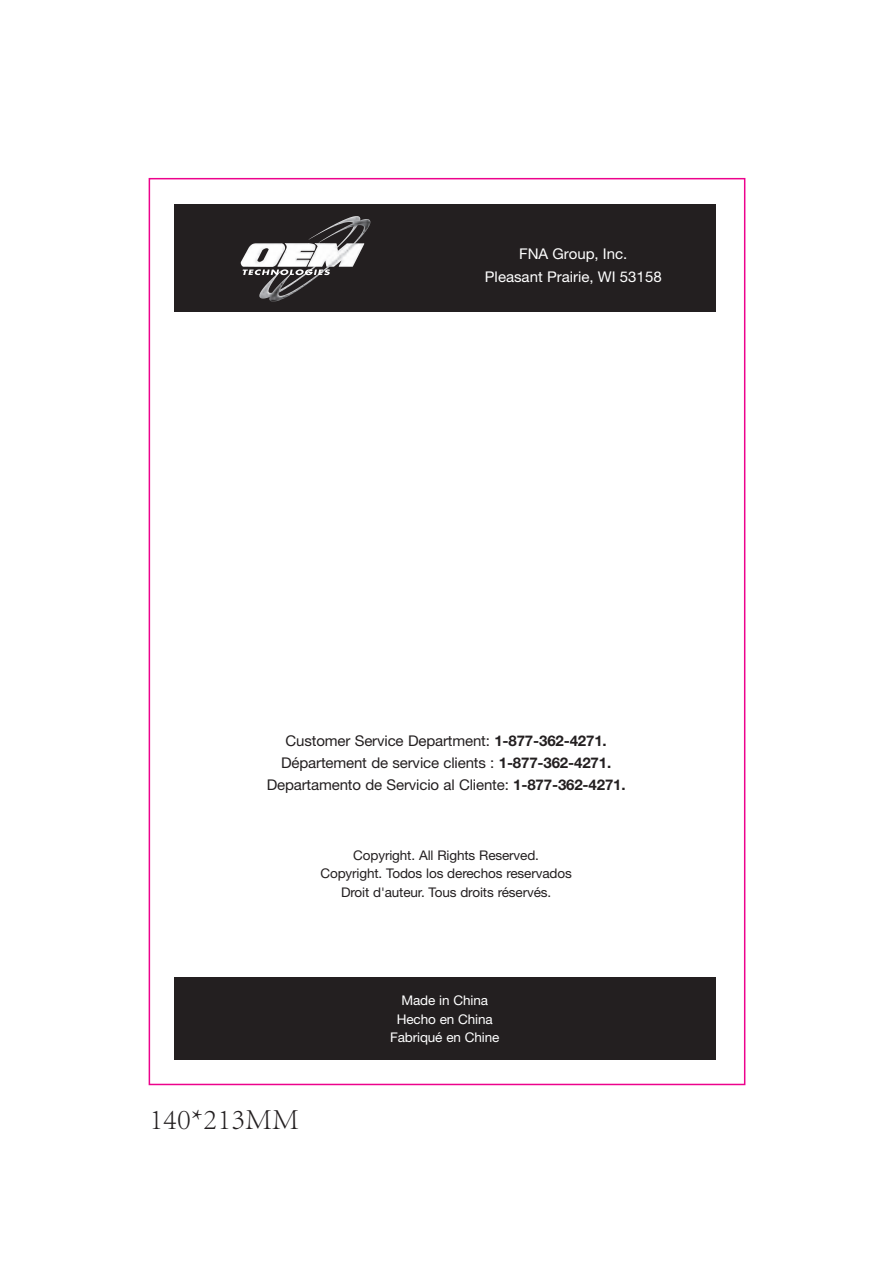
<style>
.page{position:relative;width:893px;height:1263px;background:#fff}
.page>*{position:absolute;margin:0;border:0;box-sizing:border-box;transform-origin:0 0}
.t1{font:300 30px "Adobe Song Std";color:#231f20}
.t2{font:14.85px/22px "Helvetica Neue LT Std";letter-spacing:-.01em;color:#231f20;text-align:center}
.t3{font:14.85px/22.2px "Helvetica Neue LT Std";color:#fff;text-align:center}
.t4{font:13.35px/18.3px "Helvetica Neue LT Std";letter-spacing:-.01em;color:#231f20;text-align:center}
.t5{font:13.35px/18.3px "Helvetica Neue LT Std";letter-spacing:-.01em;color:#fff;text-align:center}
.s1{font-weight:700}
</style>
<div class="page">
<div style="left:174px;top:205px;width:541px;height:107px;background:#231f20"></div>
<svg style="left:243px;top:269px;width:87px;height:6px"></svg>
<div style="left:174px;top:978px;width:541px;height:82px;background:#231f20"></div>
<p class="t3" style="left:485px;top:243px;width:178px">FNA Group, Inc.<br>Pleasant Prairie, WI 53158</p>
<p class="t2" style="left:267px;top:729px;width:360px">Customer Service Department: <span class="s1">1-877-362-4271.<br></span>Département de service clients : <span class="s1">1-877-362-4271.<br></span>Departamento de Servicio al Cliente: <span class="s1">1-877-362-4271.</span></p>
<p class="t4" style="left:320px;top:846px;width:253px">Copyright. All Rights Reserved.<br>Copyright. Todos los derechos reservados<br>Droit d'auteur. Tous droits réservés.</p>
<h1 class="t1" style="left:149px;top:1102px;width:151px">140*213MM</h1>
<p class="t5" style="left:390px;top:991px;width:111px">Made in China<br>Hecho en China<br>Fabriqué en Chine</p>
</div>
